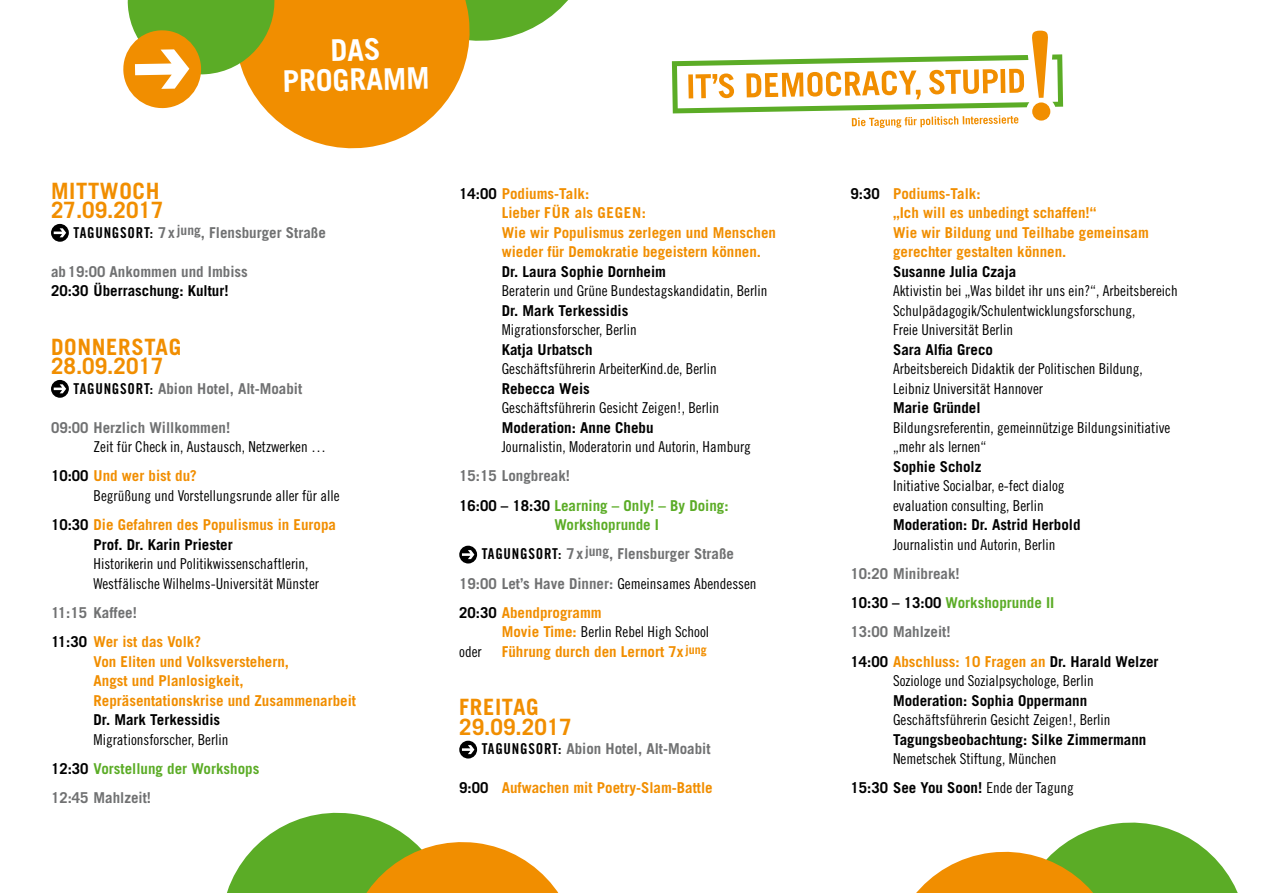
<style>
.page{position:relative;width:1263px;height:893px;background:#fff}
.page>*{position:absolute;margin:0;border:0;box-sizing:border-box;transform-origin:0 0}
.t1{font:700 30px "Trade Gothic";color:#fff}
.t2{font:700 22.5px/19.5px "Trade Gothic";letter-spacing:.03em;color:#f18e00}
.t3{font:700 22.5px/19.5px "Trade Gothic";color:#f18e00}
.t4{font:15px/19.5px "Trade Gothic Cond Eighteen";color:#000}
.t5{font:700 15px/19.5px "Trade Gothic";color:#f18e00}
.t6{font:700 15px/29.2px "Trade Gothic";color:#000}
.t7{font:700 15px "Trade Gothic";color:#707172}
.t8{font:700 15px/29.2px "Trade Gothic";color:#5bac26}
.s1{font-family:"Trade Gothic Bold Cond Twenty";font-weight:400;color:#000}
.s2{color:#000}
.s3{color:#707172}
.s4{font-family:"Trade Gothic Cond Eighteen";font-weight:400;color:#000}
.s5{font-family:"Trade Gothic";font-weight:700;color:#f18e00}
.s6{color:#5bac26}
.s7{color:#f18e00}
.s8{font-family:"Trade Gothic Cond Eighteen";font-weight:400}
</style>
<div class="page">
<svg style="left:51px;top:224px;width:18px;height:18px"></svg>
<svg style="left:54px;top:228px;width:12px;height:9px"></svg>
<svg style="left:51px;top:380px;width:18px;height:18px"></svg>
<svg style="left:54px;top:384px;width:12px;height:9px"></svg>
<svg style="left:459px;top:545px;width:18px;height:19px"></svg>
<svg style="left:462px;top:550px;width:12px;height:9px"></svg>
<svg style="left:459px;top:740px;width:18px;height:19px"></svg>
<svg style="left:462px;top:745px;width:12px;height:9px"></svg>
<svg style="left:916px;top:822px;width:322px;height:71px"></svg>
<svg style="left:227px;top:812px;width:332px;height:81px"></svg>
<svg style="left:672px;top:31px;width:391px;height:97px"></svg>
<svg style="left:123px;top:0;width:445px;height:149px"></svg>
<h1 class="t1" style="left:282px;top:63px;width:35px;rotate:-1deg">PROGRA</h1>
<h2 class="t2" style="left:51px;top:180px;width:114px">Mittwoch<br>27.09.2017</h2>
<p class="t7" style="left:73px;top:223px;width:254px"><span class="s1">TAGUNGSORT:</span> 7x <sup>jung</sup>, Flensburger Straße</p>
<p class="t7" style="left:51px;top:262px;width:198px">ab19:00 Ankommen und Imbiss</p>
<p class="t6" style="left:51px;top:276px;width:179px">20:30 Überraschung: Kultur!</p>
<h2 class="t2" style="left:51px;top:336px;width:132px">Donnerstag<br>28.09.2017</h2>
<p class="t7" style="left:73px;top:379px;width:230px"><span class="s1">TAGUNGSORT:</span> Abion Hotel, Alt-Moabit</p>
<p class="t7" style="left:51px;top:418px;width:181px">09:00 Herzlich Willkommen!</p>
<p class="t4" style="left:94px;top:437px;width:234px">Zeit für Check in, Austausch, Netzwerken …</p>
<p class="t5" style="left:51px;top:466px;width:147px"><span class="s2">10:00</span> Und wer bist du?</p>
<p class="t4" style="left:94px;top:486px;width:247px">Begrüßung und Vorstellungsrunde aller für alle</p>
<p class="t5" style="left:94px;top:515px;width:244px;text-indent:-43px"><span class="s2">10:30</span> Die Gefahren des Populismus in Europa<br><span class="s2">Prof. Dr. Karin Priester</span></p>
<p class="t4" style="left:94px;top:554px;width:227px">Historikerin und Politikwissenschaftlerin,<br>Westfälische Wilhelms-Universität Münster</p>
<p class="t5" style="left:51px;top:598px;width:152px;line-height:29.2px"><span class="s3">11:15 Kaffee!<br></span><span class="s2">11:30</span> Wer ist das Volk?</p>
<p class="t5" style="left:94px;top:651px;width:264px">Von Eliten und Volksverstehern,<br>Angst und Planlosigkeit,<br>Repräsentationskrise und Zusammenarbeit</p>
<p class="t6" style="left:94px;top:705px;width:128px">Dr. Mark Terkessidis</p>
<p class="t4" style="left:94px;top:729px;width:136px">Migrationsforscher, Berlin</p>
<p class="t8" style="left:51px;top:754px;width:210px"><span class="s2">12:30</span> Vorstellung der Workshops<br><span class="s3">12:45 Mahlzeit!</span></p>
<p class="t5" style="left:502px;top:183px;width:105px;text-indent:-43px"><span class="s2">14:00</span> Podiums-Talk:<br>Lieber FÜR als GEGEN</p>
<p class="t5" style="left:502px;top:203px;width:276px;text-indent:140px">:<br>Wie wir Populismus zerlegen und Menschen wieder für Demokratie begeistern können.</p>
<p class="t6" style="left:502px;top:256px;width:166px">Dr. Laura Sophie Dornheim</p>
<p class="t4" style="left:502px;top:281px;width:267px">Beraterin und Grüne Bundestagskandidatin, Berlin</p>
<p class="t6" style="left:502px;top:295px;width:128px">Dr. Mark Terkessidis</p>
<p class="t4" style="left:502px;top:320px;width:136px">Migrationsforscher, Berlin</p>
<p class="t6" style="left:459px;top:334px;width:27px">K</p>
<p class="t6" style="left:510px;top:334px;width:84px">atja U rbatsch</p>
<p class="t4" style="left:502px;top:359px;width:216px">Geschäftsführerin ArbeiterKind.de, Berlin</p>
<p class="t6" style="left:459px;top:373px;width:27px">R</p>
<p class="t6" style="left:510px;top:373px;width:81px">ebecca Weis</p>
<p class="t4" style="left:502px;top:398px;width:219px">Geschäftsführerin Gesicht Zeigen!, Berlin</p>
<p class="t6" style="left:502px;top:412px;width:153px">Moderation: Anne Chebu</p>
<p class="t4" style="left:502px;top:437px;width:251px">Journalistin, Moderatorin und Autorin, Hamburg</p>
<p class="t8" style="left:459px;top:461px;width:271px"><span class="s3">15:15 Longbreak!<br></span><span class="s2">16:00 – 18:30</span> Learning – Only! – By Doing:</p>
<p class="t8" style="left:554px;top:510px;width:104px">Workshoprunde I</p>
<p class="t7" style="left:482px;top:545px;width:254px"><span class="s1">TAGUNGSORT:</span> 7x <sup>jung</sup>, Flensburger Straße</p>
<p class="t7" style="left:459px;top:574px;width:299px">19:00 Let’s Have Dinner: <span class="s4">Gemeinsames Abendessen</span></p>
<p class="t5" style="left:459px;top:602px;width:144px"><span class="s2">20:30</span> Abendprogramm</p>
<p class="t4" style="left:502px;top:622px;width:209px"><span class="s5">Movie Time:</span> Berlin Rebel High School</p>
<p class="t4" style="left:459px;top:642px;width:24px">oder</p>
<p class="t5" style="left:502px;top:641px;width:206px">Führung durch den Lernort 7x <sup>jung</sup></p>
<h2 class="t3" style="left:459px;top:697px;width:114px">Freitag<br>29.09.2017</h2>
<p class="t7" style="left:482px;top:740px;width:230px"><span class="s1">TAGUNGSORT:</span> Abion Hotel, Alt-Moabit</p>
<p class="t5" style="left:459px;top:778px;width:255px"><span class="s2">9:00</span> Aufwachen mit Poetry-Slam-Battle</p>
<p class="t5" style="left:893px;top:183px;width:257px;text-indent:-43px"><span class="s2">9:30</span> Podiums-Talk:<br>„Ich will es unbedingt schaffen!“<br>Wie wir Bildung und Teilhabe gemeinsam gerechter gestalten können.</p>
<p class="t6" style="left:893px;top:256px;width:125px">Susanne Julia Czaja</p>
<p class="t4" style="left:893px;top:281px;width:286px">Aktivistin bei „Was bildet ihr uns ein?“, Arbeitsbereich<br>Schulpädagogik/Schulentwicklungsforschung,<br>Freie Universität Berlin</p>
<p class="t6" style="left:893px;top:334px;width:102px">Sara Alfia Greco</p>
<p class="t4" style="left:893px;top:359px;width:251px">Arbeitsbereich Didaktik der Politischen Bildung,<br>Leibniz Universität Hannover</p>
<p class="t6" style="left:893px;top:393px;width:89px">Marie Gründel</p>
<p class="t4" style="left:893px;top:417px;width:279px">Bildungsreferentin, gemeinnützige Bildungsinitiative „mehr als lernen“</p>
<p class="t6" style="left:893px;top:451px;width:90px">Sophie Scholz</p>
<p class="t4" style="left:893px;top:476px;width:173px">Initiative Socialbar, e-fect dialog evaluation consulting, Berlin</p>
<p class="t6" style="left:893px;top:510px;width:189px">Moderation: Dr. Astrid Herbold</p>
<p class="t4" style="left:893px;top:534px;width:164px">Journalistin und Autorin, Berlin</p>
<p class="t6" style="left:850px;top:559px;width:310px"><span class="s3">10:20 Minibreak!<br></span>10:30 – 13:00 <span class="s6">Workshoprunde II<br></span><span class="s3">13:00 Mahlzeit!<br></span>14:00 <span class="s7">Abschluss: 10 Fragen an</span> Dr. Harald Welzer</p>
<p class="t4" style="left:893px;top:671px;width:202px">Soziologe und Sozialpsychologe, Berlin</p>
<p class="t6" style="left:893px;top:685px;width:196px">Moderation: Sophia Oppermann</p>
<p class="t4" style="left:893px;top:710px;width:219px">Geschäftsführerin Gesicht Zeigen!, Berlin</p>
<p class="t6" style="left:893px;top:724px;width:255px">Tagungsbeobachtung: Silke Zimmermann</p>
<p class="t4" style="left:893px;top:749px;width:165px">Nemetschek Stiftung, München</p>
<p class="t6" style="left:850px;top:773px;width:225px">15:30 See You Soon! <span class="s8">Ende der Tagung</span></p>
</div>
